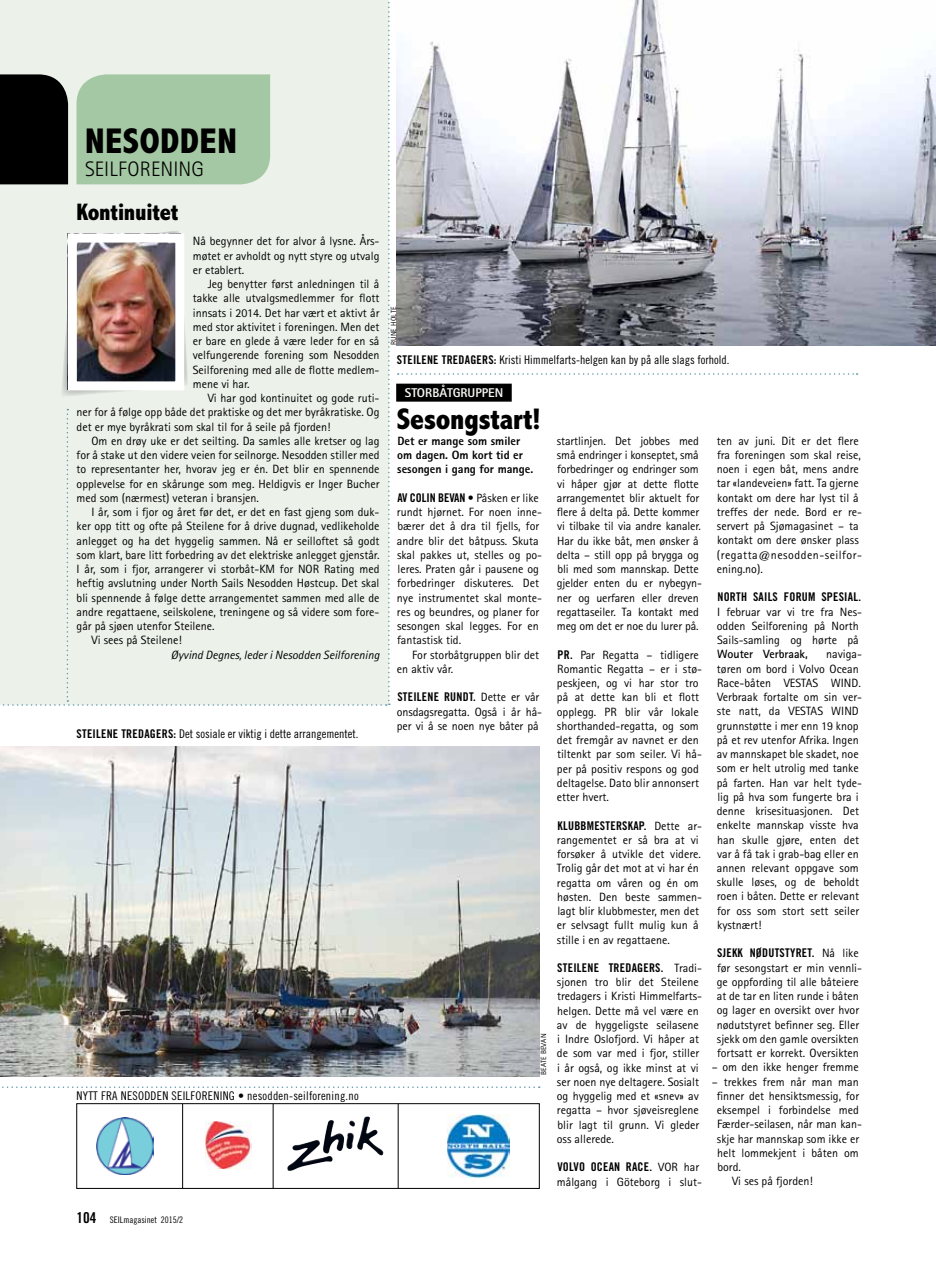
<style>
.page{position:relative;width:936px;height:1263px;background:#fff}
.page>*{position:absolute;margin:0;border:0;box-sizing:border-box;transform-origin:0 0}
.t1{font:800 condensed 36px "Abadi MT Std";letter-spacing:.02em;color:#000}
.t2{font:800 condensed 30px "Abadi MT Std";letter-spacing:-.005em;color:#000}
.t3{font:800 condensed 24px "Abadi MT Std";letter-spacing:-.01em;color:#000}
.t4{font:300 21px "Rotis Sans Serif Std";letter-spacing:.005em;color:#000}
.t5{font:800 12.75px "Rotis Sans Serif Std";color:#f5f4f1}
.t6{font:12px/14.2px "Rotis Sans Serif Std";color:#000}
.t7{font:12px "Trade Gothic LT Std Bd Cn 20";letter-spacing:.02em;color:#000}
.t8{font:12px "Trade Gothic LT Std Cn 18";color:#000}
.t9{font:800 12px/14.2px "Rotis Sans Serif Std";color:#000}
.t10{font:12px "Trade Gothic LT Std Cn 18";letter-spacing:.02em;color:#000}
.t11{font:italic 12px "Rotis Sans Serif Std";color:#000}
.t12{font:12px "Trade Gothic LT Std Bd Cn 20";color:#000}
.t13{font:700 12px "Rotis Sans Serif Std";color:#000}
.t14{font:9px "Trade Gothic LT Std Cn 18";color:#000}
.t15{font:7.5px "Rotis Sans Serif Std";letter-spacing:.02em;color:#000}
.s1{font-family:"Trade Gothic LT Std Bd Cn 20"}
.s2{font-family:"Trade Gothic LT Std Bd Cn 20";font-size:15px}
.s3{font-family:"Rotis Sans Serif Std"}
</style>
<div class="page">
<div style="left:77px;top:1103px;width:462px;height:85px;border:1px solid #000"></div>
<svg style="left:2px;top:1086px;width:537px;height:2px"></svg>
<hr style="left:398px;top:1103px;width:1px;height:85px;background:#000">
<hr style="left:273px;top:1104px;width:1px;height:84px;background:#000">
<hr style="left:182px;top:1104px;width:1px;height:84px;background:#000">
<img style="left:97px;top:1118px;width:57px;height:56px">
<img style="left:357px;top:1117px;width:27px;height:38px">
<img style="left:205px;top:1121px;width:46px;height:48px">
<img style="left:447px;top:1115px;width:63px;height:62px">
<svg style="left:0;top:0;width:390px;height:706px;background:#dbe0d7"></svg>
<svg style="left:397px;top:373px;width:460px;height:2px"></svg>
<img style="left:396px;top:0;width:539px;height:345px">
<div style="left:396px;top:384px;width:115px;height:18px;background:#000"></div>
<img style="left:0;top:747px;width:539px;height:329px">
<h1 class="t1" style="left:85px;top:122px;width:150px">Nesodden</h1>
<h3 class="t4" style="left:85px;top:157px;width:120px">SEILFORENING</h3>
<h3 class="t3" style="left:77px;top:199px;width:103px">Kontinuitet</h3>
<p class="t6" style="left:193px;top:234px;width:188px;text-align:justify">Nå begynner det for alvor å lysne. Års&shy;møtet er avholdt og nytt styre og utvalg er etablert.</p>
<p class="t6" style="left:193px;top:277px;width:188px;text-align:justify;text-indent:15px">Jeg benytter først anledningen til å takke alle utvalgsmedlemmer for flott innsats i 2014. Det har vært et aktivt år med stor aktivitet i foreningen. Men det er bare en glede å være leder for en så velfungerende forening som Nesodden Seilforening med alle de flotte medlem&shy;mene vi har.</p>
<p class="t6" style="left:77px;top:391px;width:304px;text-align:justify;text-indent:131px">Vi har god kontinuitet og gode ruti&shy;ner for å følge opp både det praktiske og det mer byråkratiske. Og det er mye byråkrati som skal til for å seile på fjorden!</p>
<p class="t6" style="left:77px;top:434px;width:304px;text-align:justify;text-indent:15px">Om en drøy uke er det seilting. Da samles alle kretser og lag for å stake ut den videre veien for seilnorge. Nesodden stiller med to representanter her, hvorav jeg er én. Det blir en spennende opplevelse for en skårunge som meg. Heldigvis er Inger Bucher med som (nærmest) veteran i bransjen.</p>
<p class="t6" style="left:91px;top:505px;width:289px">I år, som i fjor og året før det, er det en fast gjeng som duk-</p>
<p class="t6" style="left:77px;top:519px;width:304px">ker opp titt og ofte på Steilene for å drive dugnad, vedlikeholde</p>
<p class="t6" style="left:77px;top:533px;width:304px">anlegget og ha det hyggelig sammen. Nå er seilloftet så godt</p>
<p class="t6" style="left:77px;top:548px;width:304px">som klart, bare litt forbedring av det elektriske anlegget gjenstår.</p>
<p class="t6" style="left:77px;top:562px;width:304px">I år, som i fjor, arrangerer vi storbåt-KM for NOR Rating med</p>
<p class="t6" style="left:77px;top:576px;width:304px">heftig avslutning under North Sails Nesodden Høstcup. Det skal</p>
<p class="t6" style="left:77px;top:590px;width:304px">bli spennende å følge dette arrangementet sammen med alle de</p>
<p class="t6" style="left:77px;top:604px;width:304px">andre regattaene, seilskolene, treningene og så videre som fore-</p>
<p class="t6" style="left:77px;top:619px;width:139px">går på sjøen utenfor Steilene.</p>
<p class="t6" style="left:91px;top:633px;width:92px">Vi sees på Steilene!</p>
<p class="t11" style="left:171px;top:647px;width:210px">Øyvind Degnes, leder i Nesodden Seilforening</p>
<p class="t8" style="left:77px;top:727px;width:283px"><span class="s1">STEILENE TREDAGERS:</span> Det sosiale er viktig i dette arrangementet.</p>
<p class="t10" style="left:77px;top:1089px;width:284px">NYTT fra nesodden Seilforening • nesodden-seilforening.no</p>
<p class="t14" style="left:76px;top:1214px;width:108px"><span class="s2">104</span> SEILmagasinet 2015/2</p>
<p class="t15" style="left:389px;top:345px;width:40px;rotate:-90deg">Rune Holte</p>
<p class="t8" style="left:397px;top:352px;width:334px"><span class="s1">STEILENE TREDAGERS:</span> Kristi Himmelfarts-helgen kan by på alle slags forhold.</p>
<p class="t5" style="left:404px;top:385px;width:100px">Storbåtgruppen</p>
<h2 class="t2" style="left:397px;top:403px;width:145px">Sesongstart!</h2>
<p class="t9" style="left:397px;top:434px;width:138px">Det er mange som smiler om dagen. Om kort tid er sesongen i gang for mange.</p>
<p class="t12" style="left:397px;top:490px;width:143px">AV COLIN BEVAN • <span class="s3">Påsken er like</span></p>
<p class="t6" style="left:397px;top:505px;width:147px">rundt hjørnet. For noen inne&shy;bærer det å dra til fjells, for andre blir det båtpuss. Skuta skal pakkes ut, stelles og po&shy;leres. Praten går i pausene og forbedringer diskuteres. Det nye instrumentet skal monte&shy;res og beundres, og planer for sesongen skal legges. For en fantastisk tid.</p>
<p class="t6" style="left:397px;top:647px;width:144px;text-indent:15px">For storbåtgruppen blir det en aktiv vår.</p>
<p class="t7" style="left:397px;top:690px;width:143px">STEILENE RUNDT. <span class="s3">Dette er vår</span></p>
<p class="t6" style="left:397px;top:704px;width:147px">onsdagsregatta. Også i år hå&shy;per vi å se noen nye båter på</p>
<p class="t15" style="left:539px;top:1075px;width:42px;rotate:-90deg">beate bevan</p>
<p class="t6" style="left:557px;top:434px;width:147px">startlinjen. Det jobbes med små endringer i konseptet, små forbedringer og endringer som vi håper gjør at dette flotte arrangementet blir aktuelt for flere å delta på. Dette kommer vi tilbake til via andre kanaler.<br>Har du ikke båt, men ønsker å delta – still opp på brygga og bli med som mannskap. Dette gjelder enten du er nybegyn&shy;ner og uerfaren eller dreven regattaseiler. Ta kontakt med meg om det er noe du lurer på.</p>
<p class="t6" style="left:557px;top:647px;width:147px"><span class="s1">PR.</span> Par Regatta – tidligere<br>Romantic Regatta – er i stø&shy;peskjeen, og vi har stor tro på at dette kan bli et flott opplegg. PR blir vår lokale shorthanded-regatta, og som det fremgår av navnet er den tiltenkt par som seiler. Vi hå&shy;per på positiv respons og god deltagelse. Dato blir annonsert etter hvert.</p>
<p class="t7" style="left:557px;top:818px;width:146px">KLUBBMESTERSKAP. <span class="s3">Dette ar-</span></p>
<p class="t6" style="left:556px;top:832px;width:147px">rangementet er så bra at vi forsøker å utvikle det videre.<br>Trolig går det mot at vi har én regatta om våren og én om høsten. Den beste sammen&shy;lagt blir klubbmester, men det er selvsagt fullt mulig kun å stille i en av regattaene.</p>
<p class="t7" style="left:557px;top:960px;width:146px">STEILENE TREDAGERS. <span class="s3">Tradi-</span></p>
<p class="t6" style="left:557px;top:975px;width:147px">sjonen tro blir det Steilene tredagers i Kristi Himmelfarts&shy;helgen. Dette må vel være en av de hyggeligste seilasene i Indre Oslofjord. Vi håper at de som var med i fjor, stiller i år også, og ikke minst at vi ser noen nye deltagere. Sosialt og hyggelig med et «snev» av regatta – hvor sjøveisreglene blir lagt til grunn. Vi gleder oss allerede.</p>
<p class="t7" style="left:557px;top:1160px;width:143px">VOLVO OCEAN RACE. <span class="s3">VOR har</span></p>
<p class="t6" style="left:557px;top:1174px;width:147px">målgang i Göteborg i slut-</p>
<p class="t6" style="left:716px;top:433px;width:147px">ten av juni. Dit er det flere fra foreningen som skal reise, noen i egen båt, mens andre tar «landeveien» fatt. Ta gjerne kontakt om dere har lyst til å treffes der nede. Bord er re&shy;servert på Sjømagasinet – ta kontakt om dere ønsker plass (regatta@nesodden-seilfor&shy;ening.no).</p>
<p class="t7" style="left:717px;top:590px;width:145px">NORTH SAILS FORUM SPESIAL.</p>
<p class="t6" style="left:716px;top:604px;width:147px">I februar var vi tre fra Nes&shy;odden Seilforening på North<br>Sails-samling og hørte på</p>
<p class="t13" style="left:717px;top:647px;width:92px">Wouter Verbraak,</p>
<p class="t6" style="left:716px;top:647px;width:147px;text-indent:109px">naviga&shy;tøren om bord i Volvo Ocean<br>Race-båten VESTAS WIND.<br>Verbraak fortalte om sin ver&shy;ste natt, da VESTAS WIND grunnstøtte i mer enn 19 knop på et rev utenfor Afrika. Ingen av mannskapet ble skadet, noe som er helt utrolig med tanke på farten. Han var helt tyde&shy;lig på hva som fungerte bra i denne krisesituasjonen. Det enkelte mannskap visste hva han skulle gjøre, enten det var å få tak i grab-bag eller en annen relevant oppgave som skulle løses, og de beholdt roen i båten. Dette er relevant for oss som stort sett seiler kystnært!</p>
<p class="t7" style="left:717px;top:946px;width:143px">SJEKK NØDUTSTYRET. <span class="s3">Nå like</span></p>
<p class="t6" style="left:716px;top:960px;width:147px">før sesongstart er min vennli&shy;ge oppfording til alle båteiere at de tar en liten runde i båten og lager en oversikt over hvor nødutstyret befinner seg. Eller sjekk om den gamle oversikten fortsatt er korrekt. Oversikten</p>
<p class="t6" style="left:711px;top:1060px;width:148px">– om den ikke henger fremme</p>
<p class="t6" style="left:711px;top:1074px;width:148px">– trekkes frem når man man</p>
<p class="t6" style="left:716px;top:1089px;width:144px">finner det hensiktsmessig, for</p>
<p class="t6" style="left:716px;top:1103px;width:143px">eksempel i forbindelse med</p>
<p class="t6" style="left:717px;top:1117px;width:146px">Færder-seilasen, når man kan-</p>
<p class="t6" style="left:717px;top:1131px;width:144px">skje har mannskap som ikke er</p>
<p class="t6" style="left:717px;top:1146px;width:143px">helt lommekjent i båten om</p>
<p class="t6" style="left:717px;top:1160px;width:25px">bord.</p>
<p class="t6" style="left:732px;top:1174px;width:82px">Vi ses på fjorden!</p>
</div>
